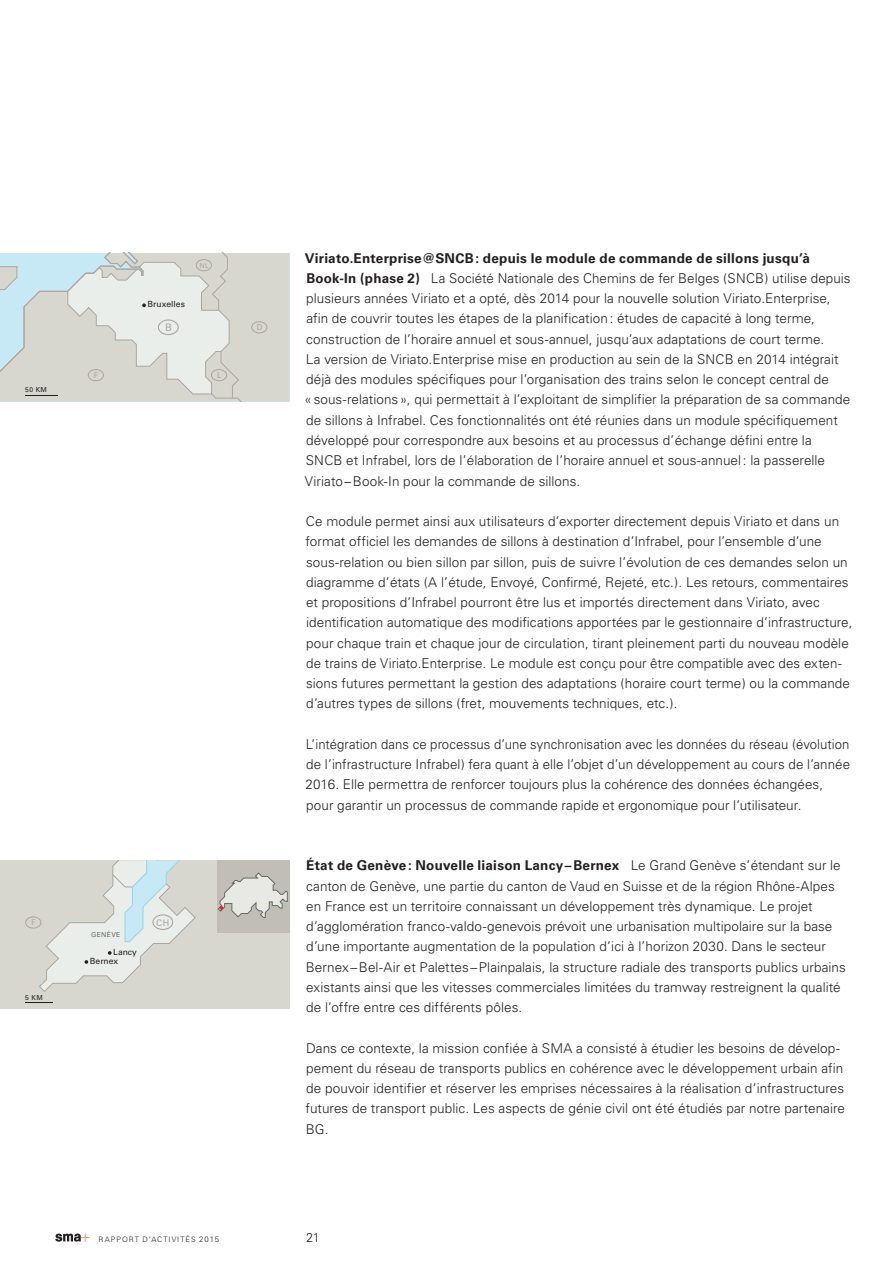
<style>
.page{position:relative;width:893px;height:1263px;background:#fff}
.page>*{position:absolute;margin:0;border:0;box-sizing:border-box;transform-origin:0 0}
.Lauftext_mit_Unterti{font:300 13.5px/20.2px "Univers";letter-spacing:.005em;color:#231f20}
.t1{font:300 12.75px "Univers";color:#231f20}
.t2{font:10.35px "Univers";color:#aba69f}
.t3{font:9px "Univers";color:#aba69f}
.t4{font:8.55px/9px "Univers";color:#231f20}
.t5{font:7.95px "Univers";color:#aba69f}
.t6{font:300 7.5px "Univers";letter-spacing:.135em;color:#231f20}
.t7{font:6.75px "Univers";color:#231f20}
.t8{font:6.75px "Univers";letter-spacing:.05em;color:#686c60}
.t9{font:6.75px "Univers";color:#aba69f}
.s1{font-weight:700}
.s2{font-size:7.8px}
</style>
<div class="page">
<svg style="left:55px;top:1233px;width:34px;height:9px"></svg>
<svg style="left:0;top:253px;width:289px;height:148px;background:#d8ddd9"></svg>
<div style="left:0;top:860px;width:289px;height:149px;background:#d7d7d0"></div>
<div style="left:217px;top:860px;width:72px;height:73px;background:#c0beb7"></div>
<svg style="left:218px;top:872px;width:70px;height:46px"></svg>
<div style="left:25px;top:916px;width:16px;height:12px;border:1px solid #aba69f;border-radius:50%"></div>
<svg style="left:26px;top:1002px;width:27px;height:1px"></svg>
<svg style="left:38px;top:860px;width:158px;height:132px"></svg>
<p class="t7" style="left:25px;top:386px;width:23px">50 KM</p>
<p class="t4" style="left:148px;top:299px;width:39px">Bruxelles</p>
<p class="t2" style="left:165px;top:321px;width:8px">B</p>
<p class="t9" style="left:199px;top:261px;width:11px">NL</p>
<p class="t5" style="left:94px;top:371px;width:6px">F</p>
<p class="t5" style="left:217px;top:371px;width:6px">L</p>
<p class="t5" style="left:257px;top:323px;width:7px">D</p>
<p class="t5" style="left:31px;top:918px;width:6px">F</p>
<p class="t3" style="left:156px;top:917px;width:15px">CH</p>
<p class="t8" style="left:91px;top:930px;width:31px">GENÈVE</p>
<p class="t7" style="left:25px;top:993px;width:19px">5 KM</p>
<p class="t4" style="left:90px;top:947px;width:48px;text-indent:23px">Lancy<br>Bernex</p>
<p class="Lauftext_mit_Unterti" style="left:304px;top:248px;width:548px"><span class="s1">Viriato.Enterprise@SNCB: depuis le module de commande de sillons jusqu’à Book-In (phase 2)</span> La Société Nationale des Chemins de fer Belges (SNCB) utilise depuis plusieurs années Viriato et a opté, dès 2014 pour la nouvelle solution Viriato.Enterprise, afin de couvrir toutes les étapes de la planification: études de capacité à long terme, construction de l’horaire annuel et sous-annuel, jusqu’aux adaptations de court terme.<br>La version de Viriato.Enterprise mise en production au sein de la SNCB en 2014 intégrait déjà des modules spécifiques pour l’organisation des trains selon le concept central de «sous-relations», qui permettait à l’exploitant de simplifier la préparation de sa commande de sillons à Infrabel. Ces fonctionnalités ont été réunies dans un module spécifiquement développé pour correspondre aux besoins et au processus d’échange défini entre la<br>SNCB et Infrabel, lors de l’élaboration de l’horaire annuel et sous-annuel: la passerelle Viriato–Book-In pour la commande de sillons.</p>
<p class="Lauftext_mit_Unterti" style="left:306px;top:511px;width:548px">Ce module permet ainsi aux utilisateurs d’exporter directement depuis Viriato et dans un format officiel les demandes de sillons à destination d’Infrabel, pour l’ensemble d’une sous-relation ou bien sillon par sillon, puis de suivre l’évolution de ces demandes selon un diagramme d’états (A l’étude, Envoyé, Confirmé, Rejeté, etc.). Les retours, commentaires et propositions d’Infrabel pourront être lus et importés directement dans Viriato, avec identification automatique des modifications apportées par le gestionnaire d’infrastructure, pour chaque train et chaque jour de circulation, tirant pleinement parti du nouveau modèle de trains de Viriato.Enterprise. Le module est conçu pour être compatible avec des exten&shy;sions futures permettant la gestion des adaptations (horaire court terme) ou la commande d’autres types de sillons (fret, mouvements techniques, etc.).</p>
<p class="Lauftext_mit_Unterti" style="left:305px;top:734px;width:546px">L’intégration dans ce processus d’une synchronisation avec les données du réseau (évolution de l’infrastructure Infrabel) fera quant à elle l’objet d’un développement au cours de l’année 2016. Elle permettra de renforcer toujours plus la cohérence des données échangées, pour garantir un processus de commande rapide et ergonomique pour l’utilisateur.</p>
<p class="Lauftext_mit_Unterti" style="left:306px;top:855px;width:541px"><span class="s1">État de Genève: Nouvelle liaison Lancy–Bernex</span> Le Grand Genève s’étendant sur le canton de Genève, une partie du canton de Vaud en Suisse et de la région Rhône-Alpes en France est un territoire connaissant un développement très dynamique. Le projet d’agglomération franco-valdo-genevois prévoit une urbanisation multipolaire sur la base d’une importante augmentation de la population d’ici à l’horizon 2030. Dans le secteur Bernex–Bel-Air et Palettes –Plainpalais, la structure radiale des transports publics urbains existants ainsi que les vitesses commerciales limitées du tramway restreignent la qualité de l’offre entre ces différents pôles.</p>
<p class="Lauftext_mit_Unterti" style="left:306px;top:1038px;width:541px">Dans ce contexte, la mission confiée à SMA a consisté à étudier les besoins de dévelop&shy;pement du réseau de transports publics en cohérence avec le développement urbain afin de pouvoir identifier et réserver les emprises nécessaires à la réalisation d’infrastructures futures de transport public. Les aspects de génie civil ont été étudiés par notre partenaire BG.</p>
<p class="t6" style="left:99px;top:1234px;width:122px">RAPPORT D’ACTIVITÉS <span class="s2">2015</span></p>
<p class="t1" style="left:306px;top:1229px;width:15px">21</p>
</div>
